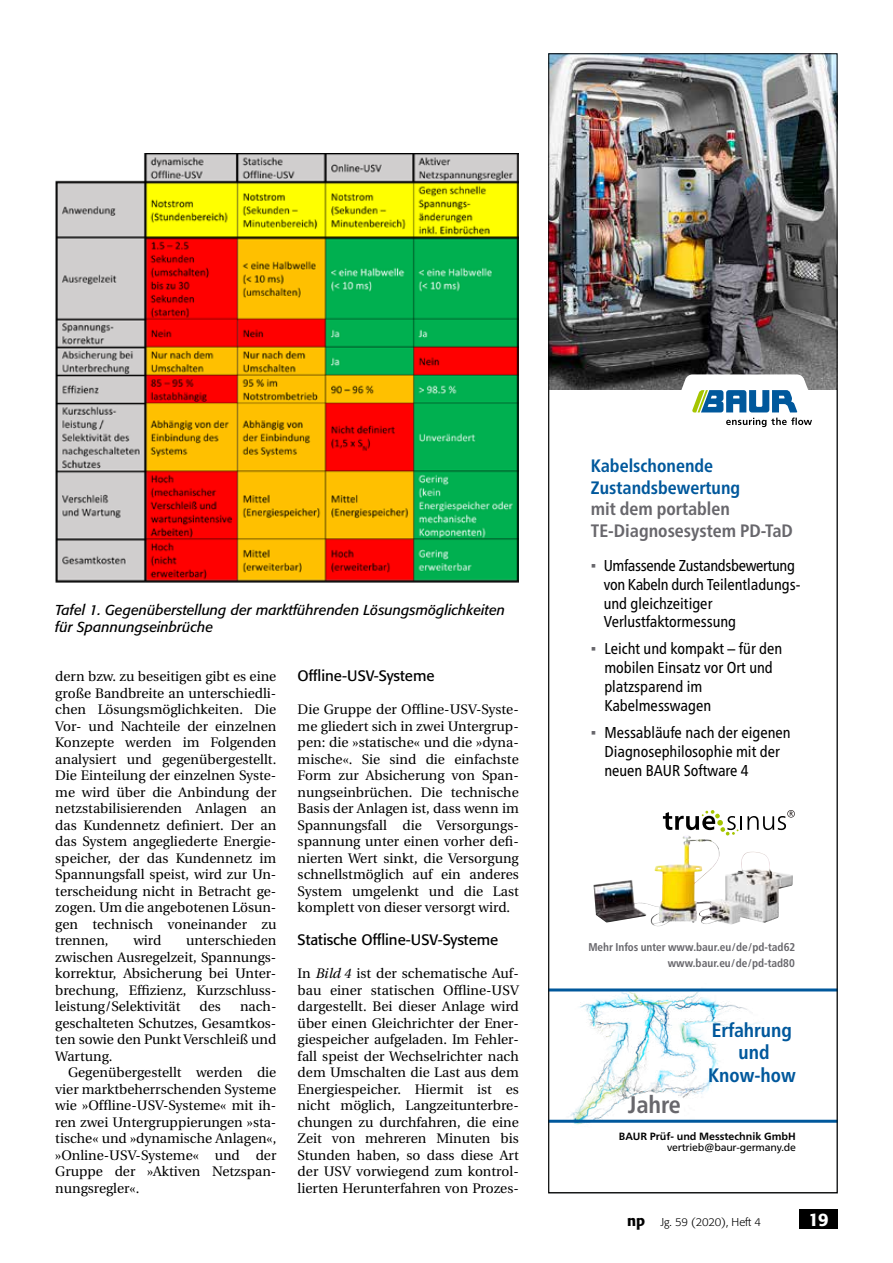
<style>
.page{position:relative;width:893px;height:1263px;background:#fff}
.page>*{position:absolute;margin:0;border:0;box-sizing:border-box;transform-origin:0 0}
.t1{font:700 condensed 24px "Frutiger Neue LTW1 G";color:#68676c}
.t2{font:700 condensed 19.5px/22.5px "Frutiger Neue LTW1 G";color:#00589c;text-align:center}
.t3{font:700 condensed 18px/21.6px "Frutiger Neue LTW1 G";color:#68676c}
.t4{font:700 condensed 18px/21.6px "Frutiger Neue LTW1 G";color:#00589c}
.t5{font:500 18px "Formata";color:#fff}
.t6{font:condensed 15.75px/18.9px "Frutiger Neue LTW1 G";color:#000}
.t7{font:15px "Formata";color:#000}
.t8{font:italic 14.25px/16.5px "Formata";color:#000}
.t9{font:13.8px/16.5px "Utopia";color:#000;text-align:justify}
.t10{font:700 condensed 11.25px/15.8px "Frutiger Neue LTW1 G";color:#68676c;text-align:right}
.t11{font:300 11.25px "Formata";color:#000}
.t12{font:700 10.5px "Frutiger Neue LTW1 G";color:#000}
.t13{font:10.5px "Frutiger Neue LTW1 G";letter-spacing:-.02em;color:#000}
.s1{font-style:italic}
.s2{font-family:"Arial";font-stretch:normal;color:#68676c}
.s3{font-weight:500;font-size:15px}
</style>
<div class="page">
<div style="left:799px;top:1210px;width:39px;height:19px;background:#000"></div>
<img style="left:55px;top:153px;width:464px;height:429px">
<img style="left:551px;top:56px;width:284px;height:333px">
<svg style="left:675px;top:374px;width:140px;height:53px"></svg>
<svg style="left:663px;top:810px;width:132px;height:26px"></svg>
<img style="left:593px;top:835px;width:112px;height:91px">
<svg style="left:551px;top:988px;width:284px;height:135px"></svg>
<p class="t8" style="left:55px;top:602px;width:451px">Tafel 1. Gegenüberstellung der marktführenden Lösungsmöglichkeiten für Spannungseinbrüche</p>
<p class="t9" style="left:55px;top:668px;width:223px">dern bzw. zu beseitigen gibt es eine große Bandbreite an unterschiedli&shy;chen Lösungsmöglichkeiten. Die Vor- und Nachteile der einzelnen Konzepte werden im Folgenden analysiert und gegenübergestellt.<br>Die Einteilung der einzelnen Syste&shy;me wird über die Anbindung der netzstabilisierenden Anlagen an das Kundennetz definiert. Der an das System angegliederte Energie&shy;speicher, der das Kundennetz im Spannungsfall speist, wird zur Un&shy;terscheidung nicht in Betracht ge&shy;zogen. Um die angebotenen Lösun&shy;gen technisch voneinander zu trennen,</p>
<p class="t9" style="left:55px;top:932px;width:223px;text-indent:131px">unterschieden zwischen Ausregelzeit, Spannungs&shy;korrektur, Absicherung bei Unter&shy;brechung, Effizienz, Kurzschluss&shy;leistung/Selektivität</p>
<p class="t9" style="left:133px;top:932px;width:29px">wird</p>
<p class="t9" style="left:55px;top:998px;width:223px;text-align:left;text-indent:185px">nach-- geschalteten Schutzes, Gesamtkos&shy;ten sowie den Punkt Verschleiß und<br>Wartung.</p>
<p class="t9" style="left:55px;top:1064px;width:223px;text-indent:13px">Gegenübergestellt werden die vier marktbeherrschenden Systeme wie »Offline-USV-Systeme« mit ih&shy;ren zwei Untergruppierungen »sta&shy;tische« und »dynamische Anlagen«, »Online-USV-Systeme« und der Gruppe der »Aktiven Netzspan&shy;nungsregler«.</p>
<p class="t9" style="left:200px;top:998px;width:23px">des</p>
<p class="t7" style="left:298px;top:667px;width:138px">Offline-USV-Systeme</p>
<p class="t9" style="left:298px;top:701px;width:223px">Die Gruppe der Offline-USV-Syste&shy;me gliedert sich in zwei Untergrup&shy;pen: die »statische« und die »dyna&shy;mische«. Sie sind die einfachste Form zur Absicherung von Span&shy;nungseinbrüchen. Die technische Basis der Anlagen ist, dass wenn im Spannungsfall die Versorgungs&shy;spannung unter einen vorher defi&shy;nierten Wert sinkt, die Versorgung schnellstmöglich auf ein anderes System umgelenkt und die Last komplett von dieser versorgt wird.</p>
<p class="t7" style="left:298px;top:931px;width:202px">Statische Offline-USV-Systeme</p>
<p class="t9" style="left:298px;top:965px;width:223px">In <span class="s1">Bild 4</span> ist der schematische Auf&shy;bau einer statischen Offline--USV dargestellt. Bei dieser Anlage wird über einen Gleichrichter der Ener&shy;giespeicher aufgeladen. Im Fehler&shy;fall speist der Wechselrichter nach dem Umschalten die Last aus dem Energiespeicher. Hiermit ist es nicht möglich, Langzeitunterbre&shy;chungen zu durchfahren, die eine Zeit von mehreren Minuten bis Stunden haben, so dass diese Art der USV vorwiegend zum kontrol&shy;lierten Herunterfahren von Prozes-</p>
<h3 class="t4" style="left:591px;top:453px;width:151px">Kabelschonende<br>Zustandsbewertung</h3>
<h3 class="t3" style="left:591px;top:497px;width:204px">mit dem portablen<br>TE-Diagnosesystem PD-TaD</h3>
<p class="t6" style="left:604px;top:554px;width:198px;text-indent:-13px"><span class="s2">▪</span> Umfassende Zustandsbewertung von Kabeln durch Teilentladungs&shy;und gleichzeitiger<br>Verlustfaktormessung</p>
<p class="t6" style="left:604px;top:638px;width:179px;text-indent:-13px"><span class="s2">▪</span> Leicht und kompakt – für den mobilen Einsatz vor Ort und platzsparend im<br>Kabelmesswagen</p>
<p class="t6" style="left:604px;top:722px;width:188px;text-indent:-13px"><span class="s2">▪</span> Messabläufe nach der eigenen<br>Diagnosephilosophie mit der neuen BAUR Software 4</p>
<p class="t10" style="left:588px;top:938px;width:208px">Mehr Infos unter www.baur.eu/de/pd-tad62 www.baur.eu/de/pd-tad80</p>
<h1 class="t1" style="left:628px;top:1086px;width:55px">Jahre</h1>
<h2 class="t2" style="left:708px;top:1017px;width:89px">Erfahrung und<br>Know-how</h2>
<p class="t12" style="left:619px;top:1129px;width:179px">BAUR Prüf- und Messtechnik GmbH</p>
<p class="t13" style="left:667px;top:1139px;width:130px">vertrieb@baur-germany.de</p>
<p class="t11" style="left:627px;top:1215px;width:135px"><span class="s3">np</span> Jg. 59 (2020), Heft 4</p>
<h3 class="t5" style="left:809px;top:1208px;width:21px">19</h3>
</div>
